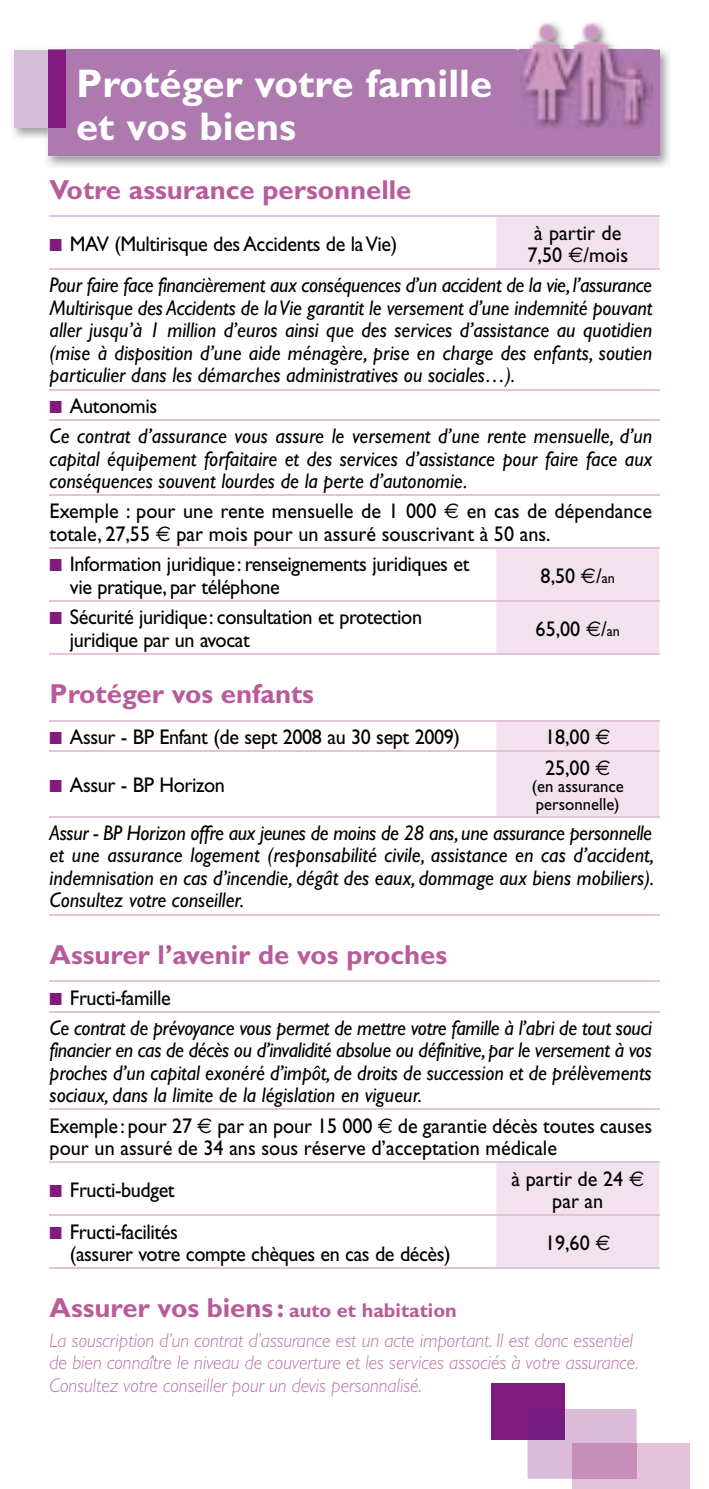
<style>
.page{position:relative;width:709px;height:1489px;background:#fff}
.page>*{position:absolute;margin:0;border:0;box-sizing:border-box;transform-origin:0 0}
.t1{font:700 40px/42.5px "Gill Sans";color:#fff}
.t2{font:700 27.5px "Gill Sans";color:#b85b9a}
.t3{font:italic 21.25px/22.5px "Gill Sans";color:#000;text-align:justify;scale:.95 1}
.t4{font:21.25px/22.5px "Gill Sans";letter-spacing:-.02em;color:#000;scale:.95 1}
.t5{font:21.25px/22.5px "Gill Sans";color:#000;text-align:center;scale:.95 1}
.t6{font:italic 300 20px/22.5px "Gill Sans";color:#b971a8;scale:.95 1}
.t7{font:17.5px/17.5px "Gill Sans";color:#000;scale:.95 1}
.s1{color:#81197f}
.s2{font-family:"Euro Sans"}
.s3{font-style:normal}
.s4{font-size:15px}
.s5{font-size:20px}
</style>
<div class="page">
<img style="left:13px;top:49px;width:657px;height:118px">
<div style="left:48px;top:50px;width:611px;height:106px;background:#ae79ae"></div>
<div style="left:14px;top:50px;width:46px;height:78px;background:#d5bdd9"></div>
<div style="left:48px;top:50px;width:18px;height:78px;background:#81197f"></div>
<svg style="left:496px;top:217px;width:163px;height:436px"></svg>
<hr style="left:50px;top:216px;width:446px;height:1px;background:#e4c2db">
<hr style="left:496px;top:216px;width:163px;height:1px;background:#e4c2db">
<hr style="left:50px;top:269px;width:446px;height:1px;background:#e4c2db">
<hr style="left:496px;top:269px;width:163px;height:1px;background:#e4c2db">
<hr style="left:50px;top:600px;width:446px;height:1px;background:#e4c2db">
<hr style="left:496px;top:600px;width:163px;height:1px;background:#e4c2db">
<hr style="left:50px;top:653px;width:446px;height:1px;background:#e4c2db">
<hr style="left:496px;top:653px;width:163px;height:1px;background:#e4c2db">
<hr style="left:50px;top:494px;width:446px;height:2px;background:#e4c2db">
<hr style="left:496px;top:494px;width:163px;height:2px;background:#e4c2db">
<hr style="left:50px;top:547px;width:446px;height:1px;background:#e4c2db">
<hr style="left:496px;top:547px;width:163px;height:1px;background:#e4c2db">
<hr style="left:50px;top:389px;width:446px;height:1px;background:#e4c2db">
<hr style="left:496px;top:389px;width:163px;height:1px;background:#e4c2db">
<hr style="left:50px;top:419px;width:446px;height:1px;background:#e4c2db">
<hr style="left:496px;top:419px;width:163px;height:1px;background:#e4c2db">
<div style="left:496px;top:721px;width:163px;height:95px;background:#f1e2ee"></div>
<hr style="left:50px;top:750px;width:446px;height:2px;background:#e4c2db">
<hr style="left:496px;top:750px;width:163px;height:2px;background:#e4c2db">
<hr style="left:50px;top:720px;width:446px;height:1px;background:#e4c2db">
<hr style="left:496px;top:720px;width:163px;height:1px;background:#e4c2db">
<hr style="left:50px;top:816px;width:446px;height:1px;background:#e4c2db">
<hr style="left:496px;top:816px;width:163px;height:1px;background:#e4c2db">
<hr style="left:50px;top:913px;width:446px;height:2px;background:#e4c2db">
<hr style="left:496px;top:913px;width:163px;height:2px;background:#e4c2db">
<div style="left:496px;top:1162px;width:163px;height:105px;background:#f1e2ee"></div>
<hr style="left:50px;top:1214px;width:446px;height:1px;background:#e4c2db">
<hr style="left:496px;top:1214px;width:163px;height:1px;background:#e4c2db">
<hr style="left:50px;top:1267px;width:446px;height:1px;background:#e4c2db">
<hr style="left:496px;top:1267px;width:163px;height:1px;background:#e4c2db">
<hr style="left:50px;top:980px;width:446px;height:1px;background:#e4c2db">
<hr style="left:496px;top:980px;width:163px;height:1px;background:#e4c2db">
<hr style="left:50px;top:1011px;width:446px;height:1px;background:#e4c2db">
<hr style="left:496px;top:1011px;width:163px;height:1px;background:#e4c2db">
<hr style="left:50px;top:1108px;width:446px;height:1px;background:#e4c2db">
<hr style="left:496px;top:1108px;width:163px;height:1px;background:#e4c2db">
<hr style="left:50px;top:1161px;width:446px;height:1px;background:#e4c2db">
<hr style="left:496px;top:1161px;width:163px;height:1px;background:#e4c2db">
<img style="left:519px;top:23px;width:133px;height:106px">
<div style="left:491px;top:1382px;width:74px;height:57px;background:#81197f"></div>
<div style="left:572px;top:1443px;width:117px;height:45px;background:#e4c2db"></div>
<div style="left:527px;top:1409px;width:109px;height:69px;background:#dbbbd7"></div>
<div style="left:527px;top:1408px;width:38px;height:31px;background:#751d80"></div>
<div style="left:572px;top:1443px;width:64px;height:35px;background:#c78eba"></div>
<h1 class="t1" style="left:76px;top:62px;width:417px">Protéger votre famille et vos biens</h1>
<p class="t2" style="left:50px;top:173px;width:363px">Votre assurance personnelle</p>
<p class="t4" style="left:50px;top:233px;width:367px"><span class="s1">■</span> MAV (Multirisque des Accidents de la Vie)</p>
<p class="t5" style="left:527px;top:221px;width:107px">à partir de<br>7,50 <span class="s2">€</span>/mois</p>
<p class="t3" style="left:50px;top:274px;width:636px">Pour faire face financièrement aux conséquences d’un accident de la vie, l’assurance Multirisque des Accidents de la Vie garantit le versement d’une indemnité pouvant aller jusqu’à 1 million d’euros ainsi que des services d’assistance au quotidien (mise à disposition d’une aide ménagère, prise en charge des enfants, soutien particulier dans les démarches administratives ou sociales…).</p>
<p class="t3" style="left:50px;top:391px;width:636px;line-height:30px"><span class="s1">■</span> <span class="s3">Autonomis<br></span>Ce contrat d’assurance vous assure le versement d’une rente mensuelle, d’un</p>
<p class="t3" style="left:50px;top:447px;width:636px">capital équipement forfaitaire et des services d’assistance pour faire face aux conséquences souvent lourdes de la perte d’autonomie.</p>
<p class="t5" style="left:50px;top:500px;width:635px;text-align:left">Exemple : pour une rente mensuelle de 1 000 <span class="s2">€</span> en cas de dépendance totale, 27,55 <span class="s2">€</span> par mois pour un assuré souscrivant à 50 ans.</p>
<p class="t4" style="left:70px;top:553px;width:422px;text-indent:-20px"><span class="s1">■</span> Information juridique : renseignements juridiques et vie pratique, par téléphone</p>
<p class="t4" style="left:540px;top:564px;width:80px">8,50 <span class="s2">€</span>/<span class="s4">an</span></p>
<p class="t4" style="left:70px;top:606px;width:372px;text-indent:-20px"><span class="s1">■</span> Sécurité juridique : consultation et protection juridique par un avocat</p>
<p class="t4" style="left:535px;top:617px;width:90px">65,00 <span class="s2">€</span>/<span class="s4">an</span></p>
<p class="t2" style="left:50px;top:677px;width:266px">Protéger vos enfants</p>
<p class="t4" style="left:50px;top:726px;width:433px"><span class="s1">■</span> Assur - BP Enfant (de sept 2008 au 30 sept 2009)</p>
<p class="t4" style="left:545px;top:726px;width:70px">18,00 <span class="s2">€</span></p>
<p class="t4" style="left:50px;top:774px;width:186px"><span class="s1">■</span> Assur - BP Horizon</p>
<p class="t4" style="left:545px;top:756px;width:70px">25,00 <span class="s2">€</span></p>
<p class="t7" style="left:532px;top:777px;width:98px">(en assurance personnelle)</p>
<p class="t3" style="left:50px;top:821px;width:638px">Assur - BP Horizon offre aux jeunes de moins de 28 ans, une assurance personnelle et une assurance logement (responsabilité civile, assistance en cas d’accident, indemnisation en cas d’incendie, dégât des eaux, dommage aux biens mobiliers).<br>Consultez votre conseiller.</p>
<p class="t2" style="left:50px;top:937px;width:399px">Assurer l’avenir de vos proches</p>
<p class="t3" style="left:50px;top:982px;width:635px;line-height:30px"><span class="s1">■</span> <span class="s3">Fructi-famille<br></span>Ce contrat de prévoyance vous permet de mettre votre famille à l’abri de tout souci</p>
<p class="t3" style="left:50px;top:1039px;width:635px">financier en cas de décès ou d’invalidité absolue ou définitive, par le versement à vos proches d’un capital exonéré d’impôt, de droits de succession et de prélèvements sociaux, dans la limite de la législation en vigueur.</p>
<p class="t4" style="left:50px;top:1114px;width:636px">Exemple : pour 27 <span class="s2">€</span> par an pour 15 000 <span class="s2">€</span> de garantie décès toutes causes pour un assuré de 34 ans sous réserve d’acceptation médicale</p>
<p class="t4" style="left:50px;top:1178px;width:133px"><span class="s1">■</span> Fructi-budget</p>
<p class="t5" style="left:511px;top:1167px;width:141px">à partir de 24 <span class="s2">€ </span>par an</p>
<p class="t4" style="left:70px;top:1220px;width:402px;text-indent:-20px"><span class="s1">■</span> Fructi-facilités<br>(assurer votre compte chèques en cas de décès)</p>
<p class="t4" style="left:545px;top:1231px;width:70px">19,60 <span class="s2">€</span></p>
<p class="t2" style="left:50px;top:1291px;width:409px">Assurer vos biens : <span class="s5">auto et habitation</span></p>
<p class="t6" style="left:50px;top:1328px;width:621px">La souscription d’un contrat d’assurance est un acte important. Il est donc essentiel de bien connaître le niveau de couverture et les services associés à votre assurance.<br>Consultez votre conseiller pour un devis personnalisé.</p>
</div>
